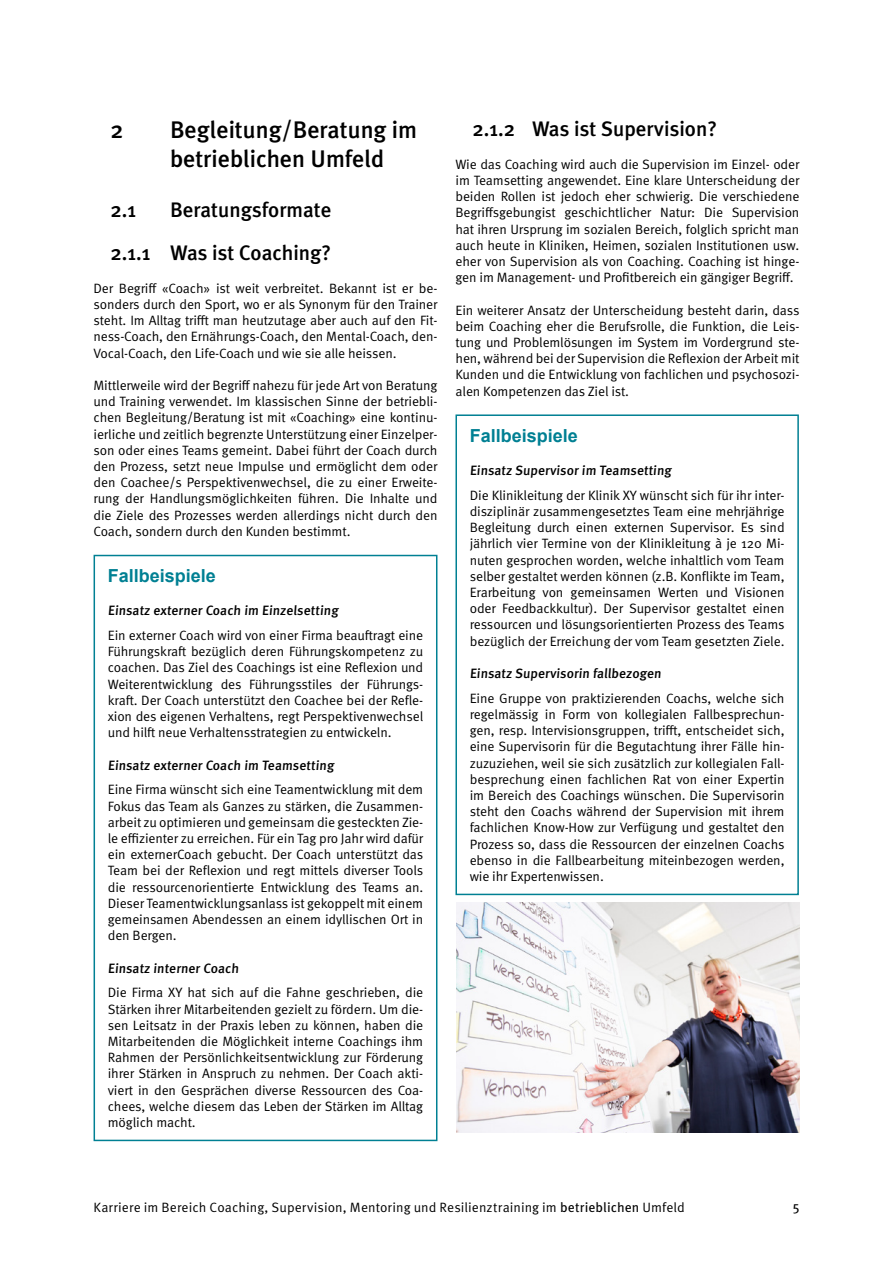
<style>
.page{position:relative;width:893px;height:1263px;background:#fff}
.page>*{position:absolute;margin:0;border:0;box-sizing:border-box;transform-origin:0 0}
.t1{font:500 24px/28.8px "Meta Plus";color:#000}
.t2{font:500 21px/42.2px "Meta Plus";color:#000;text-align:right}
.t3{font:700 18px "Arial";color:#008093}
.t4{font:13.5px/16.2px "Meta OT Norm";letter-spacing:-.01em;color:#000;text-align:justify}
.t5{font:500 13.5px "Meta OT";color:#000}
.t6{font:13.5px "Meta OT";color:#000}
.s1{font-family:"Meta OT"}
</style>
<div class="page">
<div style="left:94px;top:555px;width:343px;height:586px;border:2px solid #008093"></div>
<div style="left:455px;top:414px;width:344px;height:481px;border:2px solid #008093"></div>
<img style="left:456px;top:903px;width:343px;height:229px">
<h1 class="t1" style="left:111px;top:115px;width:14px">2</h1>
<h1 class="t1" style="left:170px;top:115px;width:249px">Begleitung/Beratung im betrieblichen Umfeld</h1>
<h2 class="t2" style="left:111px;top:189px;width:27px">2.1</h2>
<h2 class="t2" style="left:111px;top:189px;width:222px">Beratungsformate<br>2.1.1 Was ist Coaching?</h2>
<p class="t4" style="left:94px;top:280px;width:345px">Der Begriff «Coach» ist weit verbreitet. Bekannt ist er be&shy;sonders durch den Sport, wo er als Synonym für den Trainer steht. Im Alltag trifft man heutzutage aber auch auf den Fit&shy;ness-Coach, den Ernährungs-Coach, den Mental-Coach, den-Vocal-Coach, den Life-Coach und wie sie alle heissen.</p>
<p class="t4" style="left:94px;top:377px;width:346px">Mittlerweile wird der Begriff nahezu für jede Art von Beratung und Training verwendet. Im klassischen Sinne der betriebli&shy;chen Begleitung/Beratung ist mit «Coaching» eine kontinu&shy;ierliche und zeitlich begrenzte Unterstützung einer Einzelper&shy;son oder eines Teams gemeint. Dabei führt der Coach durch den Prozess, setzt neue Impulse und ermöglicht dem oder den Coachee/s Perspektivenwechsel, die zu einer Erweite&shy;rung der Handlungsmöglichkeiten führen. Die Inhalte und die Ziele des Prozesses werden allerdings nicht durch den Coach, sondern durch den Kunden bestimmt.</p>
<h3 class="t3" style="left:108px;top:564px;width:110px">Fallbeispiele</h3>
<p class="t5" style="left:108px;top:602px;width:234px">Einsatz externer Coach im Einzelsetting</p>
<p class="t4" style="left:108px;top:627px;width:317px">Ein externer Coach wird von einer Firma beauftragt eine Führungskraft bezüglich deren Führungskompetenz zu coachen. Das Ziel des Coachings ist eine Reflexion und Weiterentwicklung des Führungsstiles der Führungs&shy;kraft. Der Coach unterstützt den Coachee bei der Refle&shy;xion des eigenen Verhaltens, regt Perspektivenwechsel und hilft neue Verhaltensstrategien zu entwickeln.</p>
<p class="t5" style="left:108px;top:757px;width:229px">Einsatz externer Coach im Teamsetting</p>
<p class="t4" style="left:108px;top:782px;width:317px">Eine Firma wünscht sich eine Teamentwicklung mit dem Fokus das Team als Ganzes zu stärken, die Zusammen&shy;arbeit zu optimieren und gemeinsam die gesteckten Zie&shy;le effizienter zu erreichen. Für ein Tag pro Jahr wird dafür ein externerCoach gebucht. Der Coach unterstützt das Team bei der Reflexion und regt mittels diverser Tools die ressourcenorientierte Entwicklung des Teams an.<br>Dieser Teamentwicklungsanlass ist gekoppelt mit einem gemeinsamen Abendessen an einem idyllischen Ort in den Bergen.</p>
<p class="t5" style="left:108px;top:959px;width:134px">Einsatz interner Coach</p>
<p class="t4" style="left:108px;top:985px;width:317px">Die Firma XY hat sich auf die Fahne geschrieben, die Stärken ihrer Mitarbeitenden gezielt zu fördern. Um die&shy;sen Leitsatz in der Praxis leben zu können, haben die Mitarbeitenden die Möglichkeit interne Coachings ihm Rahmen der Persönlichkeitsentwicklung zur Förderung ihrer Stärken in Anspruch zu nehmen. Der Coach akti&shy;viert in den Gesprächen diverse Ressourcen des Coa&shy;chees, welche diesem das Leben der Stärken im Alltag möglich macht.</p>
<h2 class="t2" style="left:472px;top:107px;width:246px">2.1.2 Was ist Supervision?</h2>
<p class="t4" style="left:455px;top:156px;width:345px">Wie das Coaching wird auch die Supervision im Einzel- oder im Teamsetting angewendet. Eine klare Unterscheidung der beiden Rollen ist jedoch eher schwierig. Die verschiedene Begriffsgebungist geschichtlicher Natur: Die Supervision hat ihren Ursprung im sozialen Bereich, folglich spricht man auch heute in Kliniken, Heimen, sozialen Institutionen usw. eher von Supervision als von Coaching. Coaching ist hinge&shy;gen im Management- und Profitbereich ein gängiger Begriff.</p>
<p class="t4" style="left:455px;top:302px;width:346px">Ein weiterer Ansatz der Unterscheidung besteht darin, dass beim Coaching eher die Berufsrolle, die Funktion, die Leis&shy;tung und Problemlösungen im System im Vordergrund ste&shy;hen, während bei der Supervision die Reflexion der Arbeit mit Kunden und die Entwicklung von fachlichen und psychosozi&shy;alen Kompetenzen das Ziel ist.</p>
<h3 class="t3" style="left:470px;top:423px;width:110px">Fallbeispiele</h3>
<p class="t5" style="left:470px;top:462px;width:205px">Einsatz Supervisor im Teamsetting</p>
<p class="t4" style="left:470px;top:487px;width:316px">Die Klinikleitung der Klinik XY wünscht sich für ihr inter&shy;disziplinär zusammengesetztes Team eine mehrjährige Begleitung durch einen externen Supervisor. Es sind jährlich vier Termine von der Klinikleitung à je 120 Mi&shy;nuten gesprochen worden, welche inhaltlich vom Team selber gestaltet werden können (z.B. Konflikte im Team, Erarbeitung von gemeinsamen Werten und Visionen oder Feedbackkultur). Der Supervisor gestaltet einen ressourcen und lösungsorientierten Prozess des Teams bezüglich der Erreichung der vom Team gesetzten Ziele.</p>
<p class="t5" style="left:470px;top:665px;width:195px">Einsatz Supervisorin fallbezogen</p>
<p class="t4" style="left:470px;top:690px;width:316px">Eine Gruppe von praktizierenden Coachs, welche sich regelmässig in Form von kollegialen Fallbesprechun&shy;gen, resp. Intervisionsgruppen, trifft, entscheidet sich, eine Supervisorin für die Begutachtung ihrer Fälle hin&shy;zuzuziehen, weil sie sich zusätzlich zur kollegialen Fall&shy;besprechung einen fachlichen Rat von einer Expertin im Bereich des Coachings wünschen. Die Supervisorin steht den Coachs während der Supervision mit ihrem fachlichen Know-How zur Verfügung und gestaltet den Prozess so, dass die Ressourcen der einzelnen Coachs ebenso in die Fallbearbeitung miteinbezogen werden, wie ihr Expertenwissen.</p>
<p class="t4" style="left:94px;top:1199px;width:593px">Karriere im Bereich Coaching, Supervision, Mentoring und Resilienztraining im <span class="s1">betrieblichen</span> Umfeld</p>
<p class="t6" style="left:793px;top:1198px;width:8px">5</p>
</div>
